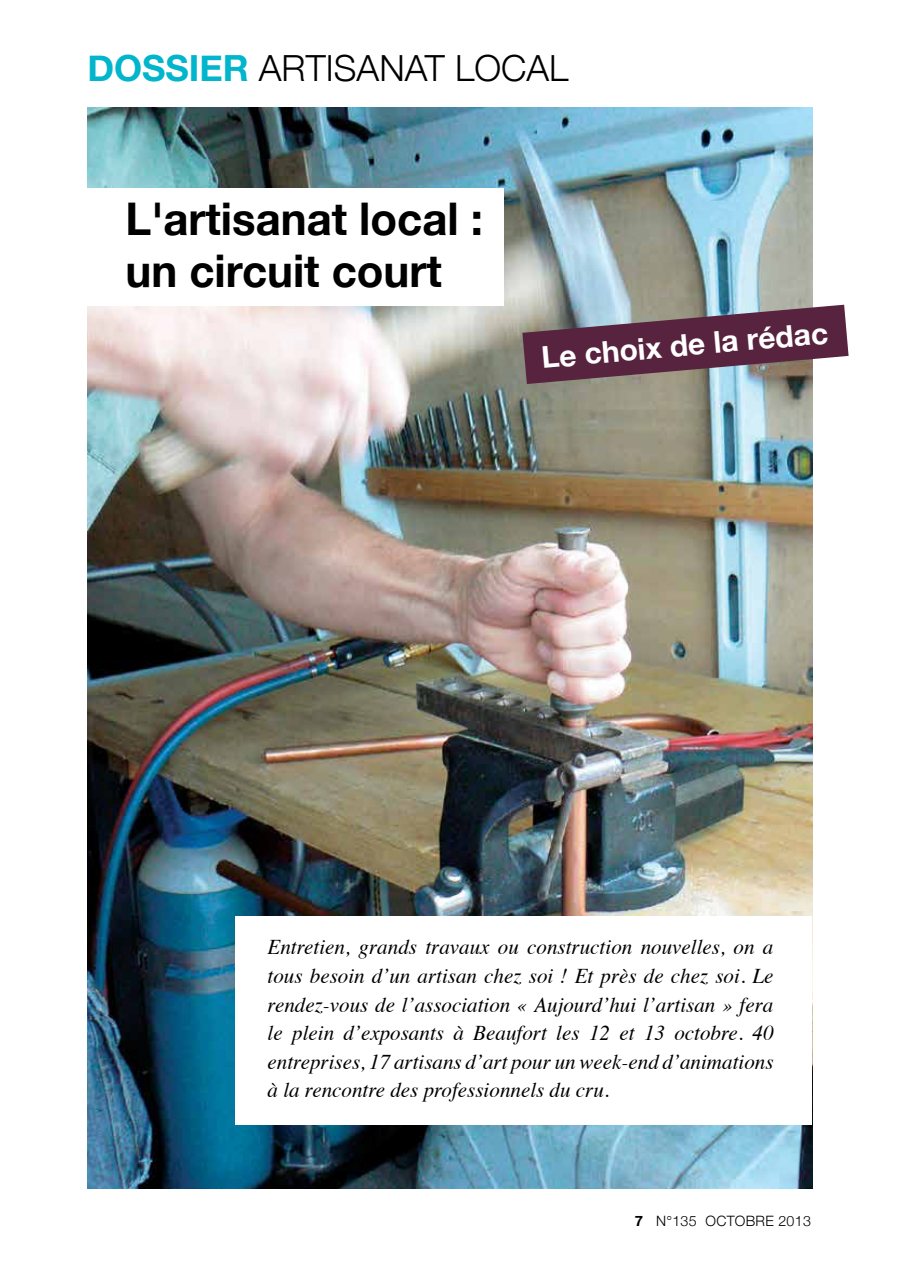
<style>
.page{position:relative;width:899px;height:1264px;background:#fff}
.page>*{position:absolute;margin:0;border:0;box-sizing:border-box;transform-origin:0 0}
.t1{font:700 45px/52.5px "Helvetica Neue";color:#000}
.t2{font:300 36px "Helvetica Neue";color:#000}
.t3{font:700 30px "Helvetica Neue";color:#fff}
.t4{font:italic 21px/28.5px "Times";color:#000;text-align:justify}
.t5{font:300 14.25px "Helvetica Neue";letter-spacing:.02em;color:#000}
.s1{font-weight:700;color:#00b5cc}
.s2{font-weight:700}
</style>
<div class="page">
<img style="left:87px;top:108px;width:724px;height:1080px">
<svg style="left:522px;top:304px;width:326px;height:80px;background:#735464"></svg>
<div style="left:235px;top:916px;width:576px;height:208px;background:#fff"></div>
<div style="left:70px;top:188px;width:433px;height:118px;background:#fff"></div>
<h2 class="t2" style="left:87px;top:46px;width:194px"><span class="s1">DOSSIER</span> ARTISANAT</h2>
<h2 class="t2" style="left:455px;top:46px;width:24px">LOCAL</h2>
<h1 class="t1" style="left:125px;top:191px;width:359px">L'artisanat local : un circuit court</h1>
<h3 class="t3" style="left:539px;top:339px;width:289px;rotate:-5deg">Le choix de la rédac</h3>
<p class="t4" style="left:267px;top:931px;width:507px">Entretien, grands travaux ou construction nouvelles, on a tous besoin d’un artisan chez soi ! Et près de chez soi. Le rendez-vous de l’association « Aujourd’hui l’artisan » fera le plein d’exposants à Beaufort les 12 et 13 octobre. 40 entreprises, 17 artisans d’art pour un week-end d’animations à la rencontre des professionnels du cru.</p>
<p class="t5" style="left:634px;top:1211px;width:178px"><span class="s2">7</span> N°135 OCTOBRE 2013</p>
</div>
